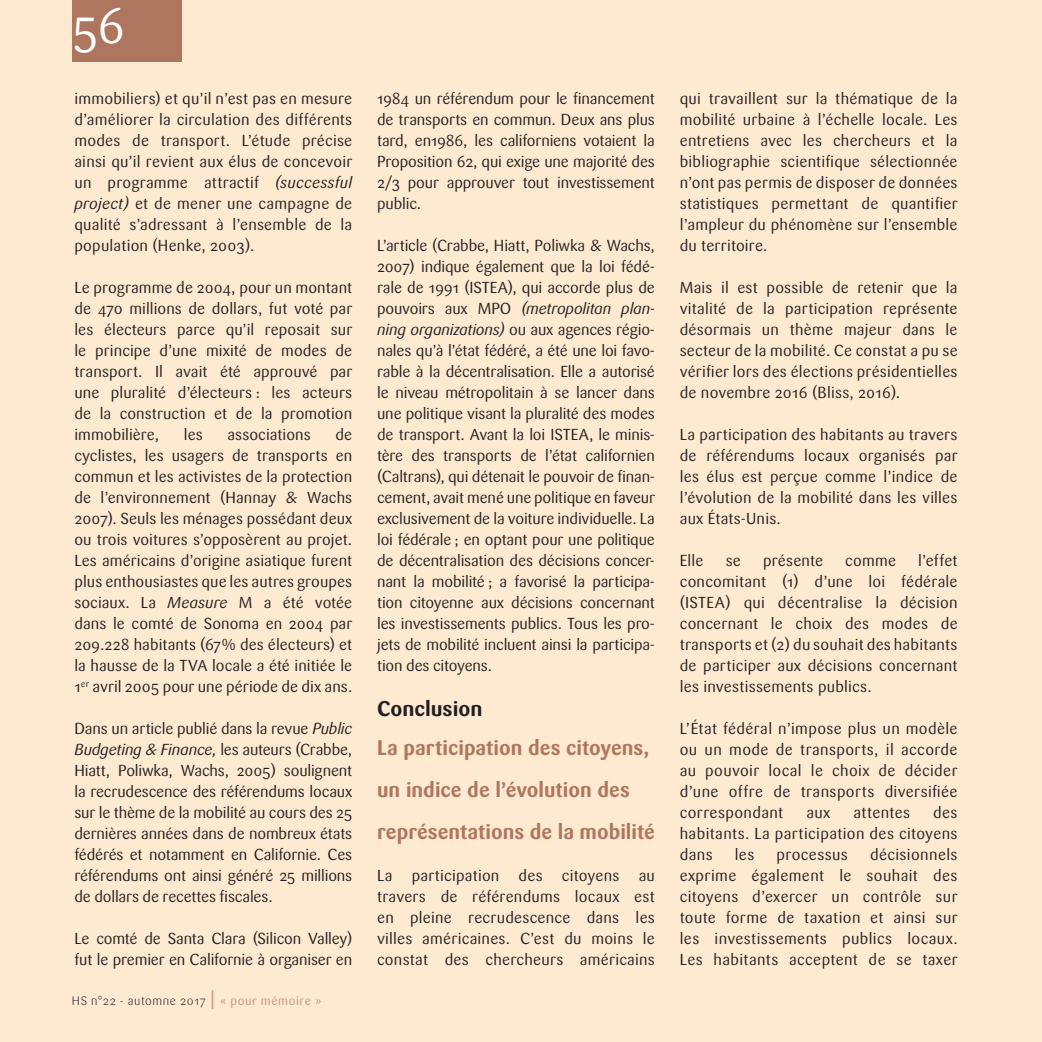
<style>
.page{position:relative;width:1042px;height:1042px;background:#fee9d1}
.page>*{position:absolute;margin:0;border:0;box-sizing:border-box;transform-origin:0 0}
.t1{font:49px "Sari";color:#fff}
.Titre_4{font:700 21px/42px "Sari";color:#af765f}
.t2{font:700 21px "Sari";color:#231f20}
.texte_courant{font:15.75px/21px "Sari";letter-spacing:.01em;color:#231f20;text-align:justify}
.texte_courant-2{font:15.75px/21px "Sari";letter-spacing:-.01em;color:#231f20}
.t3{font:300 12.25px "Sari";letter-spacing:.05em;color:#231f20}
.s1{font-style:italic}
.s2{font-size:24.5px;color:#c4937f}
.s3{font-weight:400;color:#c4937f}
</style>
<div class="page">
<div style="left:72px;top:0;width:109px;height:62px;background:#af765f"></div>
<h1 class="t1" style="left:72px;top:-2px;width:55px">56</h1>
<p class="texte_courant" style="left:74px;top:88px;width:279px">immobiliers) et qu’il n’est pas en mesure d’améliorer la circulation des différents modes de transport. L’étude précise ainsi qu’il revient aux élus de concevoir un programme attractif <span class="s1">(successful project)</span> et de mener une campagne de qualité s’adressant à l’ensemble de la population (Henke, 2003).</p>
<p class="texte_courant" style="left:74px;top:277px;width:279px">Le programme de 2004, pour un montant de 470 millions de dollars, fut voté par les électeurs parce qu’il reposait sur le principe d’une mixité de modes de transport. Il avait été approuvé par une pluralité d’électeurs : les acteurs de la construction et de la promotion immobilière,</p>
<p class="texte_courant" style="left:74px;top:424px;width:279px;text-indent:261px">de cyclistes, les usagers de transports en commun et les activistes de la protection de l’environnement (Hannay &amp; Wachs 2007). Seuls les ménages possédant deux ou trois voitures s’opposèrent au projet.<br>Les américains d’origine asiatique furent plus enthousiastes que les autres groupes sociaux. La <span class="s1">Measure</span> M a été votée dans le comté de Sonoma en 2004 par 209.228 habitants (67% des électeurs) et la hausse de la TVA locale a été initiée le 1<sup>er</sup> avril 2005 pour une période de dix ans.</p>
<p class="texte_courant" style="left:74px;top:718px;width:279px">Dans un article publié dans la revue <span class="s1">Public Budgeting &amp; Finance,</span> les auteurs (Crabbe, Hiatt, Poliwka, Wachs, 2005) soulignent la recrudescence des référendums locaux sur le thème de la mobilité au cours des 25 dernières années dans de nombreux états fédérés et notamment en Californie. Ces référendums ont ainsi généré 25 millions de dollars de recettes fiscales.</p>
<p class="texte_courant-2" style="left:74px;top:928px;width:279px">Le comté de Santa Clara (Silicon Valley) fut le premier en Californie à organiser en</p>
<p class="texte_courant" style="left:184px;top:424px;width:21px">les</p>
<p class="texte_courant" style="left:227px;top:424px;width:85px">associations</p>
<p class="t3" style="left:72px;top:993px;width:251px">HS n°22 - automne 2017 <span class="s2">l</span> <span class="s3">« pour mémoire »</span></p>
<p class="texte_courant" style="left:377px;top:88px;width:279px">1984 un référendum pour le financement de transports en commun. Deux ans plus tard, en1986, les californiens votaient la Proposition 62, qui exige une majorité des 2/3 pour approuver tout investissement public.</p>
<p class="texte_courant" style="left:377px;top:235px;width:279px">L’article (Crabbe, Hiatt, Poliwka &amp; Wachs, 2007) indique également que la loi fédé&shy;rale de 1991 (ISTEA), qui accorde plus de pouvoirs aux MPO <span class="s1">(metropolitan plan&shy;ning organizations)</span> ou aux agences régio&shy;nales qu’à l’état fédéré, a été une loi favo&shy;rable à la décentralisation. Elle a autorisé le niveau métropolitain à se lancer dans une politique visant la pluralité des modes de transport. Avant la loi ISTEA, le minis&shy;tère des transports de l’état californien (Caltrans), qui détenait le pouvoir de finan&shy;cement, avait mené une politique en faveur exclusivement de la voiture individuelle. La loi fédérale ; en optant pour une politique de décentralisation des décisions concer&shy;nant la mobilité ; a favorisé la participa&shy;tion citoyenne aux décisions concernant les investissements publics. Tous les pro&shy;jets de mobilité incluent ainsi la participa&shy;tion des citoyens.</p>
<p class="t2" style="left:377px;top:696px;width:107px">Conclusion</p>
<p class="Titre_4" style="left:377px;top:727px;width:279px">La participation des citoyens, un indice de l’évolution des représentations de la mobilité</p>
<p class="texte_courant" style="left:377px;top:865px;width:279px">La participation des citoyens au travers de référendums locaux est en pleine recrudescence dans les villes américaines. C’est du moins le constat des chercheurs américains</p>
<p class="texte_courant" style="left:680px;top:88px;width:279px">qui travaillent sur la thématique de la mobilité urbaine à l’échelle locale. Les entretiens avec les chercheurs et la bibliographie scientifique sélectionnée n’ont pas permis de disposer de données statistiques permettant de quantifier l’ampleur du phénomène sur l’ensemble du territoire.</p>
<p class="texte_courant" style="left:680px;top:277px;width:279px">Mais il est possible de retenir que la vitalité de la participation représente désormais un thème majeur dans le secteur de la mobilité. Ce constat a pu se vérifier lors des élections présidentielles de novembre 2016 (Bliss, 2016).</p>
<p class="texte_courant" style="left:680px;top:424px;width:279px">La participation des habitants au travers de référendums locaux organisés par les élus est perçue comme l’indice de l’évolution de la mobilité dans les villes aux États-Unis.</p>
<p class="texte_courant" style="left:680px;top:550px;width:25px">Elle</p>
<p class="texte_courant" style="left:726px;top:550px;width:17px">se</p>
<p class="texte_courant" style="left:763px;top:550px;width:62px">présente</p>
<p class="texte_courant" style="left:845px;top:550px;width:52px">comme</p>
<p class="texte_courant" style="left:680px;top:550px;width:279px;text-indent:238px">l’effet concomitant (1) d’une loi fédérale (ISTEA) qui décentralise la décision concernant le choix des modes de transports et (2) du souhait des habitants de participer aux décisions concernant les investissements publics.</p>
<p class="texte_courant" style="left:680px;top:718px;width:279px">L’État fédéral n’impose plus un modèle ou un mode de transports, il accorde au pouvoir local le choix de décider d’une offre de transports diversifiée correspondant</p>
<p class="texte_courant" style="left:680px;top:802px;width:279px;text-indent:253px">des habitants. La participation des citoyens dans</p>
<p class="texte_courant" style="left:806px;top:802px;width:26px">aux</p>
<p class="texte_courant" style="left:853px;top:802px;width:58px">attentes</p>
<p class="texte_courant" style="left:680px;top:844px;width:279px;text-indent:190px">décisionnels exprime également le souhait des citoyens d’exercer un contrôle sur toute forme de taxation et ainsi sur les investissements publics locaux.<br>Les habitants acceptent de se taxer</p>
<p class="texte_courant" style="left:735px;top:844px;width:21px">les</p>
<p class="texte_courant" style="left:776px;top:844px;width:73px">processus</p>
</div>
